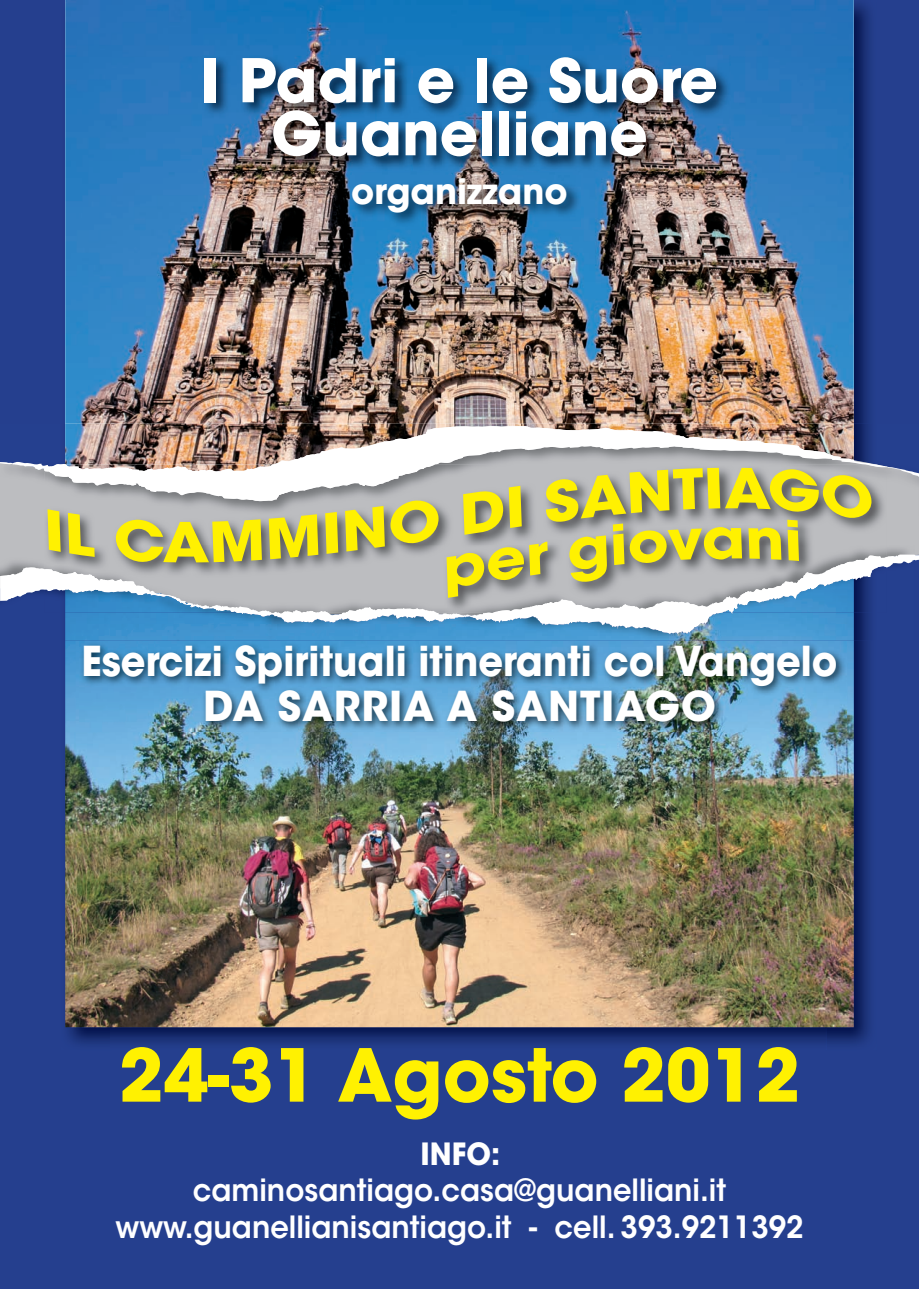
<style>
.page{position:relative;width:919px;height:1289px;background:#fff}
.page>*{position:absolute;margin:0;border:0;box-sizing:border-box;transform-origin:0 0}
.t1{font:72.45px "ITC Avant Garde MM 740 750";color:#fff101}
.t2{font:59.7px/52.9px "ITC Avant Garde MM 740 750";color:#fff;text-align:center}
.t3{font:40.95px/45px "ITC Avant Garde MM 740 750";color:#fff;text-align:center;scale:.94 1}
.t4{font:34.8px "ITC Avant Garde MM 740 750";color:#fff}
.t5{font:30.45px/36.5px "ITC Avant Garde MM 575 750";color:#fff;text-align:center;scale:.95 1}
.t6{font:30.45px "ITC Avant Garde MM 740 750";color:#fff;scale:.95 1}
</style>
<div class="page">
<div style="left:0;top:0;width:918px;height:1288px;background:#253f8e"></div>
<img style="left:853px;top:0;width:17px;height:50px">
<img style="left:853px;top:50px;width:17px;height:374px">
<img style="left:65px;top:1027px;width:45px;height:17px">
<img style="left:826px;top:640px;width:44px;height:404px">
<img style="left:110px;top:1027px;width:716px;height:17px">
<img style="left:65px;top:0;width:788px;height:424px">
<img style="left:65px;top:640px;width:788px;height:387px">
<img style="left:203px;top:55px;width:527px;height:116px">
<img style="left:350px;top:175px;width:230px;height:52px">
<img style="left:80px;top:642px;width:766px;height:89px">
<img style="left:918px;top:424px;width:1px;height:91px">
<img style="left:65px;top:424px;width:683px;height:2px">
<img style="left:748px;top:424px;width:105px;height:2px">
<img style="left:0;top:426px;width:918px;height:75px">
<img style="left:65px;top:634px;width:806px;height:6px">
<img style="left:0;top:545px;width:446px;height:9px">
<svg style="left:0;top:554px;width:918px;height:80px"></svg>
<img style="left:44px;top:470px;width:842px;height:75px">
<img style="left:272px;top:464px;width:614px;height:2px">
<img style="left:261px;top:464px;width:11px;height:7px">
<img style="left:44px;top:464px;width:217px;height:37px">
<img style="left:44px;top:566px;width:842px;height:46px">
<img style="left:732px;top:598px;width:121px;height:14px">
<img style="left:302px;top:607px;width:191px;height:5px">
<img style="left:493px;top:599px;width:239px;height:13px">
<svg style="left:47px;top:509px;width:14px;height:43px"></svg>
<svg style="left:68px;top:513px;width:27px;height:44px"></svg>
<svg style="left:115px;top:519px;width:147px;height:43px;background:#cfc849"></svg>
<svg style="left:269px;top:514px;width:49px;height:45px;background:#d8cf32"></svg>
<div style="left:325px;top:512px;width:13px;height:42px;background:#fff101"></div>
<svg style="left:345px;top:499px;width:94px;height:52px;background:#c7c154"></svg>
<svg style="left:446px;top:468px;width:426px;height:130px;background:#bcba7a"></svg>
<h2 class="t2" style="left:201px;top:60px;width:518px">I Padri e le Suore<br>Guanelliane</h2>
<p class="t4" style="left:351px;top:177px;width:218px">organizzano</p>
<h3 class="t3" style="left:81px;top:643px;width:805px">Esercizi Spirituali itineranti col Vangelo<br>DA SARRIA A SANTIAGO</h3>
<h1 class="t1" style="left:119px;top:1047px;width:682px">24-31 Agosto 2012</h1>
<p class="t6" style="left:420px;top:1141px;width:85px">INFO:</p>
<p class="t5" style="left:115px;top:1175px;width:725px">caminosantiago.casa@guanelliani.it www.guanellianisantiago.it - cell. 393.9211392</p>
</div>
